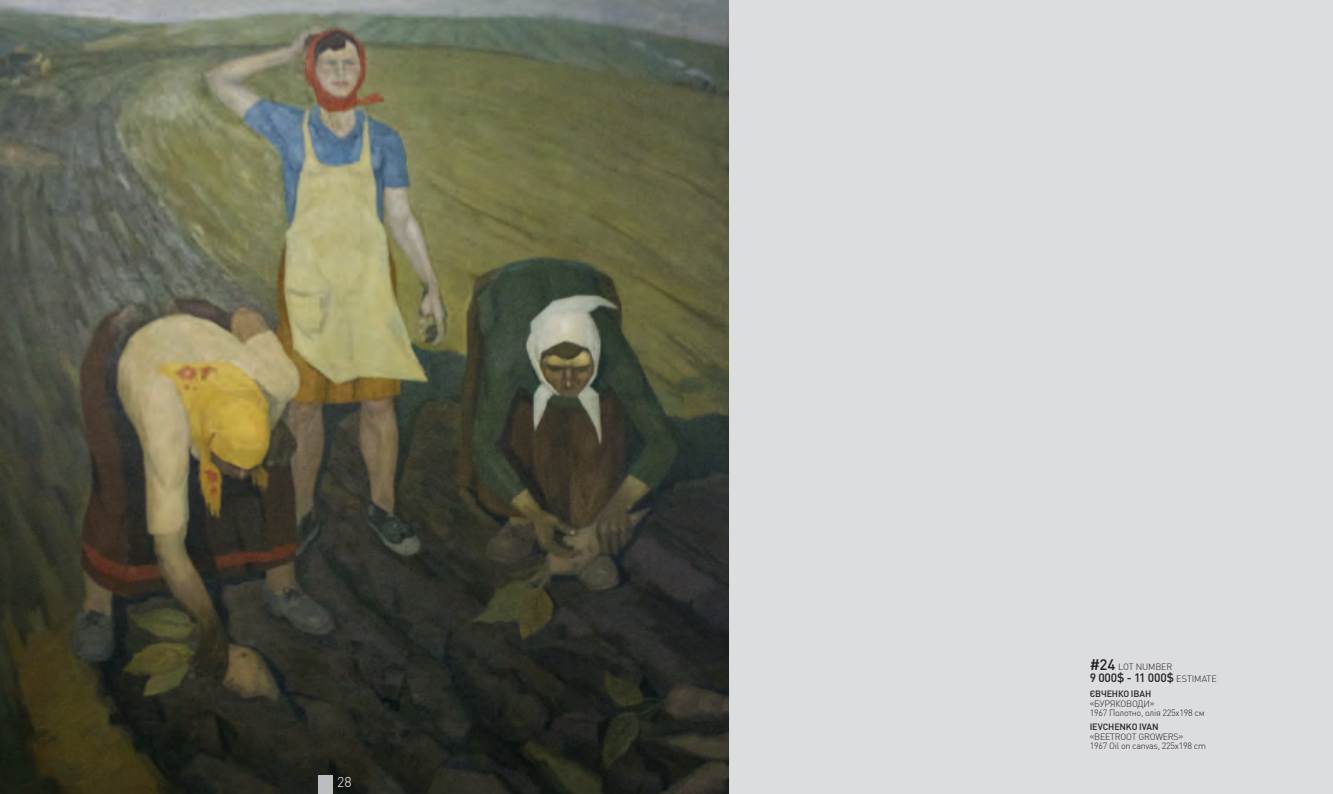
<style>
.page{position:relative;width:1333px;height:794px;background:#fff}
.page>*{position:absolute;margin:0;border:0;box-sizing:border-box;transform-origin:0 0}
.t1{font:300 14px "DIN Pro";color:#fff}
.t2{font:500 12px "DIN Pro";letter-spacing:-.01em;color:#231f20}
.t3{font:300 9px "DIN Pro";letter-spacing:-.03em;color:#231f20}
.t4{font:500 9px "DIN Pro";letter-spacing:-.015em;color:#231f20}
.s1{font-weight:500;font-size:15px}
.s2{font-weight:300;font-size:9px}
</style>
<div class="page">
<div style="left:666px;top:0;width:666px;height:794px;background:#dcdddf"></div>
<img style="left:0;top:0;width:728px;height:794px">
<div style="left:318px;top:776px;width:15px;height:18px;background:#bcbdc0"></div>
<p class="t1" style="left:337px;top:773px;width:16px">28</p>
<p class="t3" style="left:1089px;top:661px;width:84px"><span class="s1">#24</span> LOT NUMBER</p>
<p class="t2" style="left:1089px;top:669px;width:129px">9 000$ - 11 000$ <span class="s2">ESTIMATE</span></p>
<p class="t4" style="left:1089px;top:687px;width:63px">ЄВЧЕНКО ІВАН</p>
<p class="t3" style="left:1089px;top:698px;width:66px">«БУРЯКОВОДИ»</p>
<p class="t3" style="left:1089px;top:707px;width:116px">1967 Полотно, олія 225х198 см</p>
<p class="t4" style="left:1089px;top:720px;width:70px">IEVCHENKO IVAN</p>
<p class="t3" style="left:1089px;top:731px;width:95px">«BEETROOT GROWERS»</p>
<p class="t3" style="left:1089px;top:740px;width:118px">1967 Oil on canvas, 225х198 cm</p>
</div>
